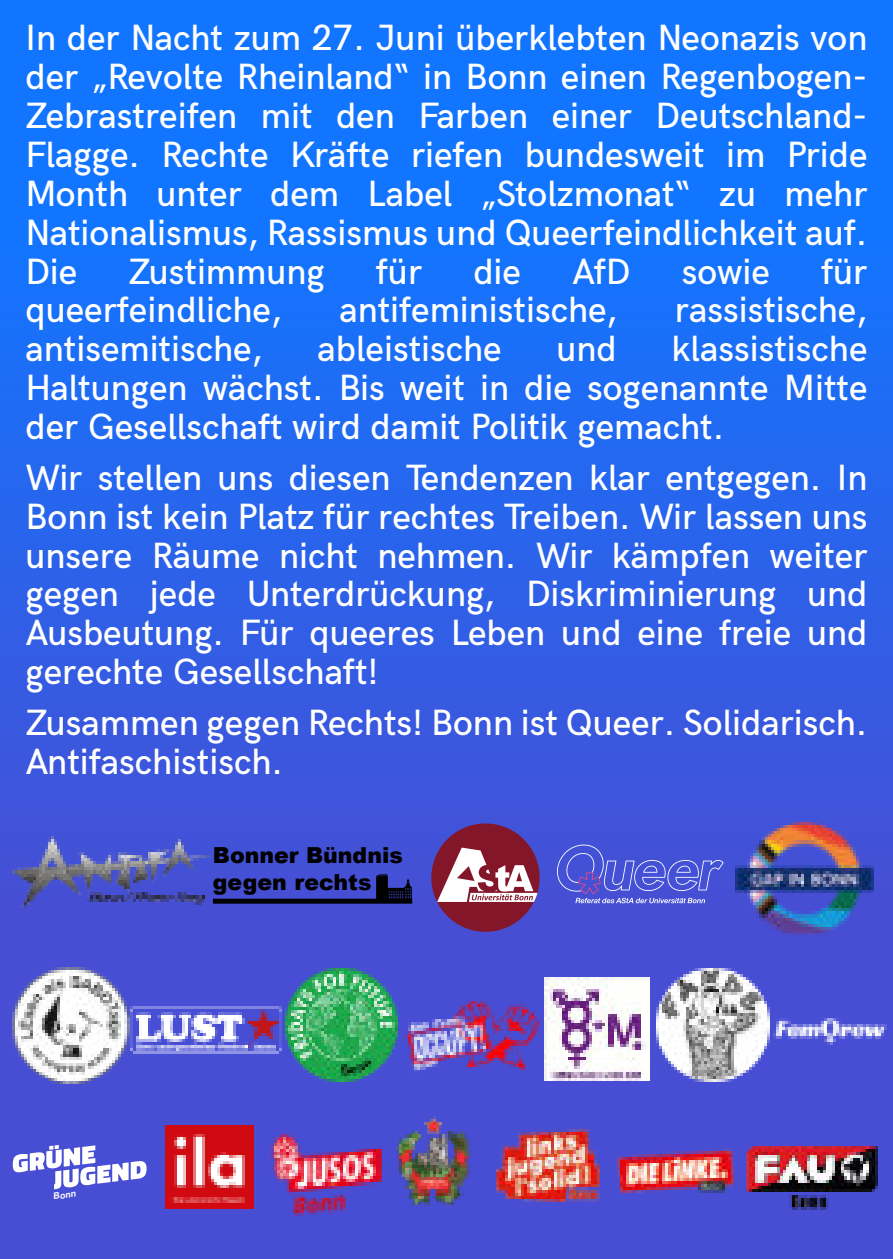
<style>
.page{position:relative;width:893px;height:1259px;background:#fff}
.page>*{position:absolute;margin:0;border:0;box-sizing:border-box;transform-origin:0 0}
.t1{font:500 36px/38.7px "Acari Sans";color:#fff;text-align:justify}
.t2{font:900 22.2px/26.4px "Arial";color:#000}
.t3{font:700 9px "Arial";color:#fff}
</style>
<div class="page">
<div style="left:0;top:0;width:893px;height:1259px;background:linear-gradient(to bottom,#0b7aff,#5447c9)"></div>
<img style="left:13px;top:836px;width:197px;height:71px">
<svg style="left:213px;top:874px;width:199px;height:29px;background:#343ca1"></svg>
<div style="left:431px;top:823px;width:109px;height:109px;background:#841629;border-radius:50%"></div>
<svg style="left:437px;top:847px;width:100px;height:55px"></svg>
<img style="left:393px;top:965px;width:153px;height:145px">
<img style="left:305px;top:968px;width:93px;height:113px">
<img style="left:166px;top:1125px;width:87px;height:83px">
<img style="left:382px;top:1110px;width:106px;height:106px">
<img style="left:271px;top:1134px;width:110px;height:99px">
<img style="left:485px;top:1102px;width:114px;height:99px">
<svg style="left:13px;top:1145px;width:134px;height:44px"></svg>
<img style="left:13px;top:967px;width:96px;height:116px">
<img style="left:617px;top:1148px;width:119px;height:44px">
<svg style="left:555px;top:844px;width:169px;height:59px;background:#5761d8"></svg>
<img style="left:109px;top:927px;width:196px;height:196px">
<img style="left:544px;top:977px;width:105px;height:103px">
<img style="left:657px;top:968px;width:112px;height:113px">
<img style="left:774px;top:1018px;width:112px;height:26px">
<img style="left:736px;top:823px;width:138px;height:112px">
<img style="left:744px;top:1140px;width:136px;height:72px">
<p class="t1" style="left:26px;top:24px;width:843px">In der Nacht zum 27. Juni überklebten Neonazis von der „Revolte Rheinland“ in Bonn einen Regenbogen-Zebrastreifen mit den Farben einer Deutschland-Flagge. Rechte Kräfte riefen bundesweit im Pride Month unter dem Label „Stolzmonat“ zu mehr Nationalismus, Rassismus und Queerfeindlichkeit auf.<br>Die</p>
<p class="t1" style="left:128px;top:257px;width:198px">Zustimmung</p>
<p class="t1" style="left:376px;top:257px;width:48px">für</p>
<p class="t1" style="left:473px;top:257px;width:49px">die</p>
<p class="t1" style="left:572px;top:257px;width:60px">AfD</p>
<p class="t1" style="left:682px;top:257px;width:90px">sowie</p>
<p class="t1" style="left:821px;top:257px;width:48px">für</p>
<p class="t1" style="left:26px;top:296px;width:258px">queerfeindliche,</p>
<p class="t1" style="left:339px;top:296px;width:280px">antifeministische,</p>
<p class="t1" style="left:675px;top:296px;width:194px">rassistische,</p>
<p class="t1" style="left:26px;top:335px;width:239px">antisemitische,</p>
<p class="t1" style="left:317px;top:335px;width:186px">ableistische</p>
<p class="t1" style="left:556px;top:335px;width:62px">und</p>
<p class="t1" style="left:26px;top:334px;width:843px;text-indent:646px">klassistische Haltungen wächst. Bis weit in die sogenannte Mitte der Gesellschaft wird damit Politik gemacht.</p>
<p class="t1" style="left:26px;top:463px;width:843px">Wir stellen uns diesen Tendenzen klar entgegen. In Bonn ist kein Platz für rechtes Treiben. Wir lassen uns unsere Räume nicht nehmen. Wir kämpfen weiter gegen jede Unterdrückung, Diskriminierung und Ausbeutung. Für queeres Leben und eine freie und gerechte Gesellschaft!</p>
<p class="t1" style="left:26px;top:708px;width:843px">Zusammen gegen Rechts! Bonn ist Queer. Solidarisch.<br>Antifaschistisch.</p>
<p class="t3" style="left:53px;top:1193px;width:24px;rotate:-7deg">Bonn</p>
<p class="t2" style="left:213px;top:844px;width:191px">Bonner Bündnis gegen rechts</p>
</div>
